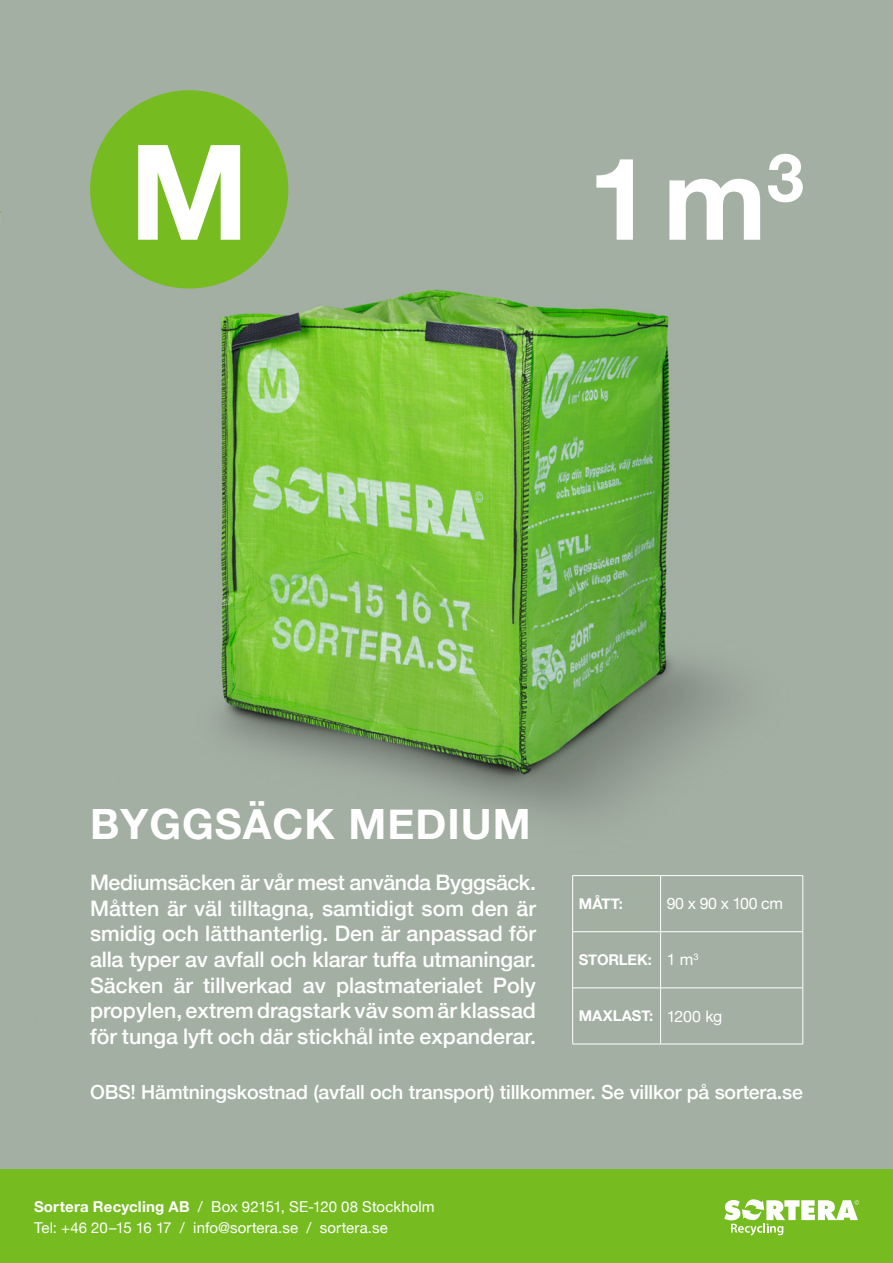
<style>
.page{position:relative;width:893px;height:1263px;background:#fff}
.page>*{position:absolute;margin:0;border:0;box-sizing:border-box;transform-origin:0 0}
.t1{font:700 41.7px "Helvetica Neue";letter-spacing:.025em;color:#fff}
.t2{font:500 21.45px/25.7px "Helvetica Neue";color:#fff;text-align:justify}
.t3{font:500 19.5px "Helvetica Neue";letter-spacing:-.01em;color:#fff}
.Tabelltext_2{font:15.9px "Helvetica Neue";letter-spacing:-.02em;color:#fff}
.t4{font:15px "Helvetica Neue";letter-spacing:.005em;color:#fff}
.Tabelltext{font:700 14.85px "Helvetica Neue";letter-spacing:-.005em;color:#fff}
.s1{font-weight:700}
</style>
<div class="page">
<img style="left:0;top:0;width:893px;height:1169px">
<svg style="left:596px;top:159px;width:37px;height:81px"></svg>
<svg style="left:669px;top:179px;width:91px;height:61px"></svg>
<svg style="left:768px;top:154px;width:35px;height:48px"></svg>
<hr style="left:572px;top:875px;width:89px;height:1px;background:#fff">
<hr style="left:572px;top:876px;width:1px;height:55px;background:#fff">
<hr style="left:661px;top:875px;width:142px;height:1px;background:#fff">
<hr style="left:660px;top:876px;width:1px;height:55px;background:#fff">
<hr style="left:802px;top:876px;width:1px;height:55px;background:#fff">
<hr style="left:572px;top:931px;width:89px;height:1px;background:#fff">
<hr style="left:572px;top:932px;width:1px;height:56px;background:#fff">
<hr style="left:661px;top:931px;width:142px;height:1px;background:#fff">
<hr style="left:660px;top:932px;width:1px;height:56px;background:#fff">
<hr style="left:802px;top:932px;width:1px;height:56px;background:#fff">
<hr style="left:572px;top:987px;width:89px;height:1px;background:#fff">
<hr style="left:572px;top:988px;width:1px;height:56px;background:#fff">
<hr style="left:661px;top:987px;width:142px;height:1px;background:#fff">
<hr style="left:660px;top:988px;width:1px;height:56px;background:#fff">
<hr style="left:802px;top:988px;width:1px;height:56px;background:#fff">
<hr style="left:572px;top:1044px;width:89px;height:1px;background:#fff">
<hr style="left:661px;top:1044px;width:142px;height:1px;background:#fff">
<div style="left:0;top:1169px;width:893px;height:94px;background:#76bc21"></div>
<svg style="left:724px;top:1199px;width:135px;height:36px"></svg>
<div style="left:90px;top:90px;width:198px;height:198px;background:#76bc21;border-radius:50%"></div>
<svg style="left:138px;top:145px;width:102px;height:95px"></svg>
<p class="t1" style="left:90px;top:791px;width:442px">BYGGSÄCK MEDIUM</p>
<p class="t2" style="left:90px;top:868px;width:447px">Mediumsäcken är vår mest använda Byggsäck.<br>Måtten är väl tilltagna, samtidigt som den är smidig och lätthanterlig. Den är anpassad för alla typer av avfall och klarar tuffa utmaningar.<br>Säcken är tillverkad av plastmaterialet Poly propylen, extrem dragstark väv som är klassad för tunga lyft och där stickhål inte expanderar.</p>
<p class="Tabelltext" style="left:579px;top:892px;width:46px">MÅTT:</p>
<p class="Tabelltext_2" style="left:667px;top:892px;width:118px">90 x 90 x 100 cm</p>
<p class="Tabelltext" style="left:579px;top:948px;width:75px">STORLEK:</p>
<p class="Tabelltext_2" style="left:667px;top:948px;width:33px">1 m<sup>3</sup></p>
<p class="Tabelltext" style="left:579px;top:1004px;width:76px">MAXLAST:</p>
<p class="Tabelltext_2" style="left:667px;top:1004px;width:57px">1200 kg</p>
<p class="t3" style="left:90px;top:1077px;width:714px">OBS! Hämtningskostnad (avfall och transport) tillkommer. Se villkor på sortera.se</p>
<p class="t4" style="left:34px;top:1195px;width:402px"><span class="s1">Sortera Recycling AB</span> / Box 92151, SE-120 08 Stockholm</p>
<p class="t4" style="left:34px;top:1216px;width:355px">Tel: +46 20–15 16 17 / info@sortera.se / sortera.se</p>
</div>
